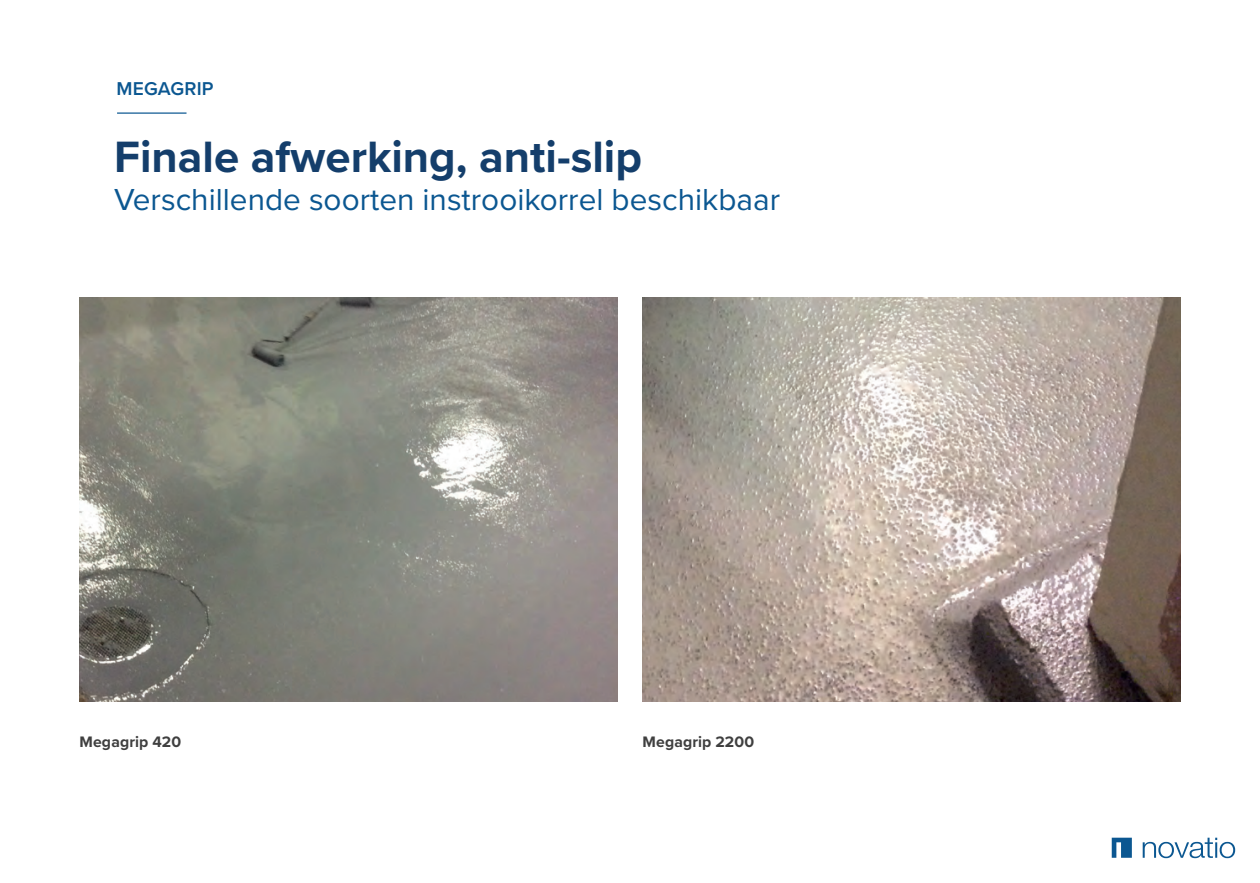
<style>
.page{position:relative;width:1260px;height:883px;background:#fff}
.page>*{position:absolute;margin:0;border:0;box-sizing:border-box;transform-origin:0 0}
.t1{font:700 45.5px "Proxima Nova";color:#143e6b}
.t2{font:31.5px "Proxima Nova";color:#0b5791}
.t3{font:600 19.25px "Proxima Nova";letter-spacing:.005em;color:#0b5791}
.t4{font:700 15.75px "Proxima Nova";letter-spacing:.005em;color:#3f3f3f}
</style>
<div class="page">
<img style="left:642px;top:298px;width:539px;height:403px">
<img style="left:79px;top:298px;width:539px;height:403px">
<hr style="left:117px;top:112px;width:70px;height:2px;background:#0b5791">
<svg style="left:1112px;top:838px;width:123px;height:20px"></svg>
<p class="t3" style="left:117px;top:74px;width:99px">MEGAGRIP</p>
<h1 class="t1" style="left:114px;top:123px;width:530px">Finale afwerking, anti-slip</h1>
<p class="t2" style="left:114px;top:176px;width:668px">Verschillende soorten instrooikorrel beschikbaar</p>
<p class="t4" style="left:79px;top:730px;width:103px">Megagrip 420</p>
<p class="t4" style="left:642px;top:730px;width:113px">Megagrip 2200</p>
</div>
